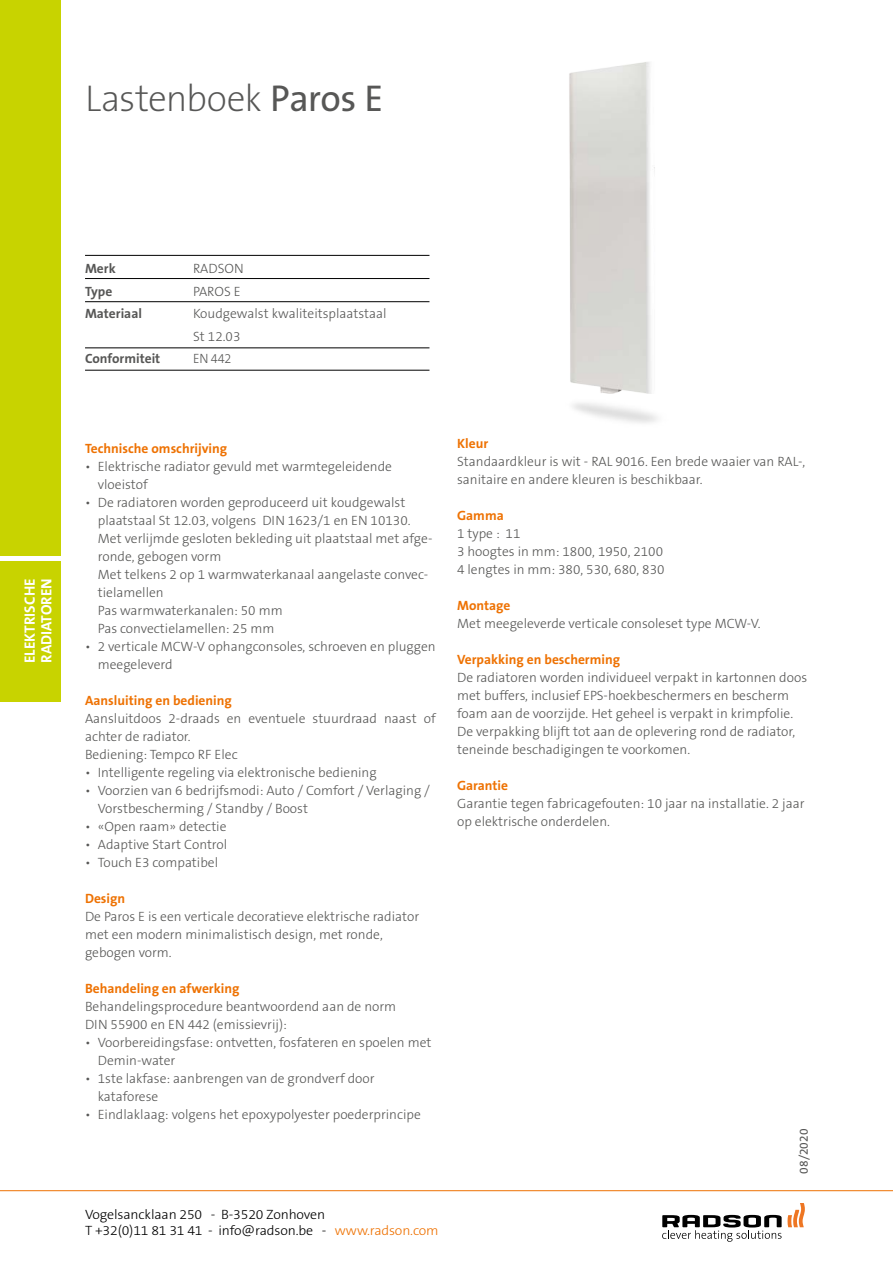
<style>
.page{position:relative;width:893px;height:1263px;background:#fff}
.page>*{position:absolute;margin:0;border:0;box-sizing:border-box;transform-origin:0 0}
.t1{font:200 37.5px "The Sans B2";letter-spacing:-.025em;color:#575756}
.t2{font:700 15px/16.5px "The Sans B7";color:#fff}
.t3{font:300 13.5px/18px "The Sans B3";color:#575756}
.t4{font:700 13.5px "The Sans B7";color:#ee7203}
.t5{font:300 13.5px/16.5px "The Sans B3";letter-spacing:-.01em;color:#000}
.t6{font:700 13.5px "The Sans B7";color:#575756}
.t7{font:300 13.5px "The Sans B3";color:#575756;scale:.94 1}
.t8{font:12px "The Sans B5 Plain";color:#575756}
.s1{font-family:"The Sans B5 Plain";font-weight:400}
.s2{color:#ee7203}
</style>
<div class="page">
<div style="left:0;top:0;width:60px;height:702px;background:#c8d300"></div>
<hr style="left:0;top:557px;width:64px;height:4px;background:#fff">
<hr style="left:0;top:1190px;width:893px;height:1px;background:#ee7203">
<svg style="left:662px;top:1203px;width:143px;height:39px"></svg>
<hr style="left:85px;top:278px;width:344px;height:1px;background:#000">
<hr style="left:85px;top:301px;width:344px;height:1px;background:#000">
<hr style="left:85px;top:348px;width:344px;height:1px;background:#000">
<hr style="left:85px;top:370px;width:344px;height:1px;background:#000">
<hr style="left:85px;top:255px;width:344px;height:1px;background:#000">
<img style="left:569px;top:62px;width:86px;height:331px">
<h1 class="t1" style="left:85px;top:79px;width:300px">Lastenboek <span class="s1">Paros E</span></h1>
<p class="t2" style="left:22px;top:663px;width:86px;rotate:-90deg">ELEKTRISCHE<br>RADIATOREN</p>
<p class="t6" style="left:85px;top:261px;width:32px">Merk</p>
<p class="t3" style="left:193px;top:260px;width:52px">RADSON</p>
<p class="t6" style="left:85px;top:284px;width:29px">Type</p>
<p class="t3" style="left:193px;top:283px;width:49px">PAROS E</p>
<p class="t6" style="left:85px;top:306px;width:58px">Materiaal</p>
<p class="t3" style="left:193px;top:303px;width:195px;line-height:22.5px">Koudgewalst kwaliteitsplaatstaal<br>St 12.03</p>
<p class="t6" style="left:85px;top:351px;width:77px">Conformiteit</p>
<p class="t7" style="left:193px;top:351px;width:43px">EN 442</p>
<p class="t4" style="left:85px;top:441px;width:144px">Technische omschrijving</p>
<p class="t3" style="left:98px;top:458px;width:296px;text-indent:-13px">• Elektrische radiator gevuld met warmtegeleidende vloeistof</p>
<p class="t3" style="left:98px;top:494px;width:336px;text-indent:-13px">• De radiatoren worden geproduceerd uit koudgewalst plaatstaal St 12.03, volgens DIN 1623/1 en EN 10130.<br>Met verlijmde gesloten bekleding uit plaatstaal met afge&shy;ronde, gebogen vorm<br>Met telkens 2 op 1 warmwaterkanaal aangelaste convec&shy;tielamellen<br>Pas warmwaterkanalen: 50 mm<br>Pas convectielamellen: 25 mm</p>
<p class="t3" style="left:98px;top:638px;width:339px;text-indent:-13px">• 2 verticale MCW-V ophangconsoles, schroeven en pluggen meegeleverd</p>
<p class="t4" style="left:85px;top:693px;width:148px">Aansluiting en bediening</p>
<p class="t3" style="left:85px;top:710px;width:352px">Aansluitdoos 2-draads en eventuele stuurdraad naast of achter de radiator.<br>Bediening: Tempco RF Elec</p>
<p class="t3" style="left:85px;top:764px;width:293px">• Intelligente regeling via elektronische bediening</p>
<p class="t3" style="left:98px;top:782px;width:334px;text-indent:-13px">• Voorzien van 6 bedrijfsmodi: Auto / Comfort / Verlaging /<br>Vorstbescherming / Standby / Boost</p>
<p class="t3" style="left:85px;top:818px;width:143px">• «Open raam» detectie</p>
<p class="t3" style="left:85px;top:836px;width:144px">• Adaptive Start Control</p>
<p class="t3" style="left:85px;top:854px;width:135px">• Touch E3 compatibel</p>
<p class="t4" style="left:85px;top:891px;width:42px">Design</p>
<p class="t3" style="left:85px;top:908px;width:336px">De Paros E is een verticale decoratieve elektrische radiator met een modern minimalistisch design, met ronde, gebogen vorm.</p>
<p class="t4" style="left:85px;top:981px;width:156px">Behandeling en afwerking</p>
<p class="t3" style="left:85px;top:998px;width:313px">Behandelingsprocedure beantwoordend aan de norm<br>DIN 55900 en EN 442 (emissievrij):</p>
<p class="t3" style="left:98px;top:1034px;width:335px;text-indent:-13px">• Voorbereidingsfase: ontvetten, fosfateren en spoelen met<br>Demin-water</p>
<p class="t3" style="left:98px;top:1070px;width:278px;text-indent:-13px">• 1ste lakfase: aanbrengen van de grondverf door kataforese</p>
<p class="t3" style="left:85px;top:1106px;width:337px">• Eindlaklaag: volgens het epoxypolyester poederprincipe</p>
<p class="t5" style="left:85px;top:1207px;width:355px">Vogelsancklaan 250 - B-3520 Zonhoven<br>T +32(0)11 81 31 41 - info@radson.be - <span class="s2">www.radson.com</span></p>
<p class="t4" style="left:457px;top:437px;width:33px">Kleur</p>
<p class="t3" style="left:457px;top:454px;width:350px">Standaardkleur is wit - RAL 9016. Een brede waaier van RAL-, sanitaire en andere kleuren is beschikbaar.</p>
<p class="t4" style="left:457px;top:509px;width:48px">Gamma</p>
<p class="t3" style="left:457px;top:526px;width:209px">1 type : 11<br>3 hoogtes in mm: 1800, 1950, 2100<br>4 lengtes in mm: 380, 530, 680, 830</p>
<p class="t4" style="left:457px;top:599px;width:55px">Montage</p>
<p class="t3" style="left:457px;top:616px;width:305px">Met meegeleverde verticale consoleset type MCW-V.</p>
<p class="t4" style="left:457px;top:653px;width:164px">Verpakking en bescherming</p>
<p class="t3" style="left:457px;top:670px;width:352px">De radiatoren worden individueel verpakt in kartonnen doos met buffers, inclusief EPS-hoekbeschermers en bescherm foam aan de voorzijde. Het geheel is verpakt in krimpfolie.<br>De verpakking blijft tot aan de oplevering rond de radiator, teneinde beschadigingen te voorkomen.</p>
<p class="t4" style="left:457px;top:779px;width:53px">Garantie</p>
<p class="t3" style="left:457px;top:796px;width:349px">Garantie tegen fabricagefouten: 10 jaar na installatie. 2 jaar op elektrische onderdelen.</p>
<p class="t8" style="left:798px;top:1174px;width:46px;rotate:-90deg">08/2020</p>
</div>
